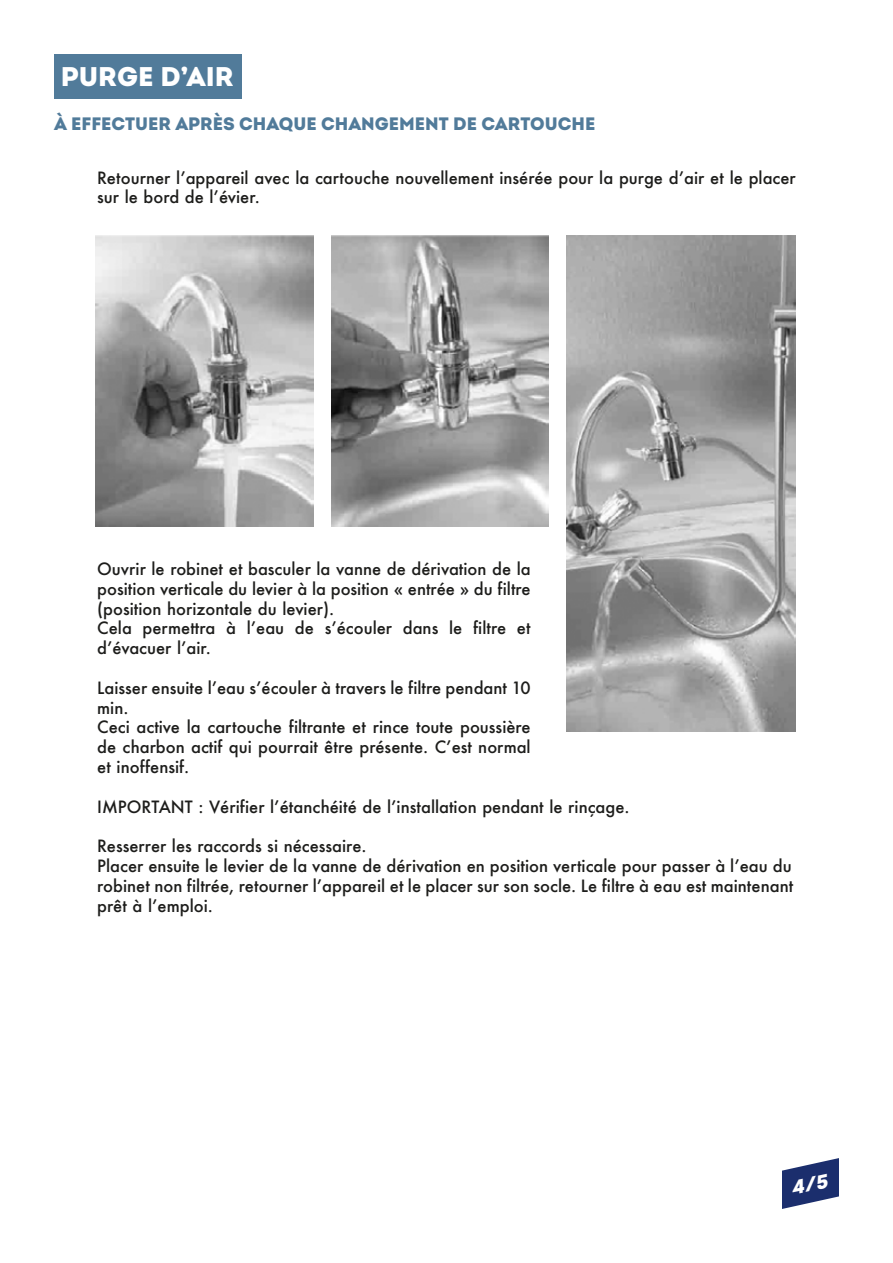
<style>
.page{position:relative;width:893px;height:1263px;background:#fff}
.page>*{position:absolute;margin:0;border:0;box-sizing:border-box;transform-origin:0 0}
.t1{font:27px "Intro Demo Black CAPS";color:#fff}
.t2{font:18px "Intro Demo Black CAPS";color:#517b9a}
.t3{font:500 16.5px/19.8px "Futura";color:#1d1d1b}
</style>
<div class="page">
<div style="left:54px;top:54px;width:188px;height:45px;background:#517b9a"></div>
<img style="left:96px;top:235px;width:217px;height:292px">
<img style="left:331px;top:235px;width:218px;height:292px">
<img style="left:567px;top:235px;width:229px;height:497px">
<svg style="left:782px;top:1158px;width:57px;height:51px"></svg>
<h1 class="t1" style="left:61px;top:59px;width:174px">PURGE D’AIR</h1>
<p class="t2" style="left:54px;top:112px;width:543px">À EFFECTUER APRÈS CHAQUE CHANGEMENT DE CARTOUCHE</p>
<p class="t3" style="left:97px;top:167px;width:700px">Retourner l’appareil avec la cartouche nouvellement insérée pour la purge d’air et le placer sur le bord de l’évier.</p>
<p class="t3" style="left:97px;top:559px;width:435px">Ouvrir le robinet et basculer la vanne de dérivation de la position verticale du levier à la position « entrée » du filtre (position horizontale du levier).<br>Cela permettra à l’eau de s’écouler dans le filtre et d’évacuer l’air.</p>
<p class="t3" style="left:97px;top:677px;width:435px">Laisser ensuite l’eau s’écouler à travers le filtre pendant 10 min.<br>Ceci active la cartouche filtrante et rince toute poussière de charbon actif qui pourrait être présente. C’est normal et inoffensif.</p>
<p class="t3" style="left:97px;top:796px;width:534px">IMPORTANT : Vérifier l’étanchéité de l’installation pendant le rinçage.</p>
<p class="t3" style="left:97px;top:836px;width:697px">Resserrer les raccords si nécessaire.<br>Placer ensuite le levier de la vanne de dérivation en position verticale pour passer à l’eau du robinet non filtrée, retourner l’appareil et le placer sur son socle. Le filtre à eau est maintenant prêt à l’emploi.</p>
</div>
